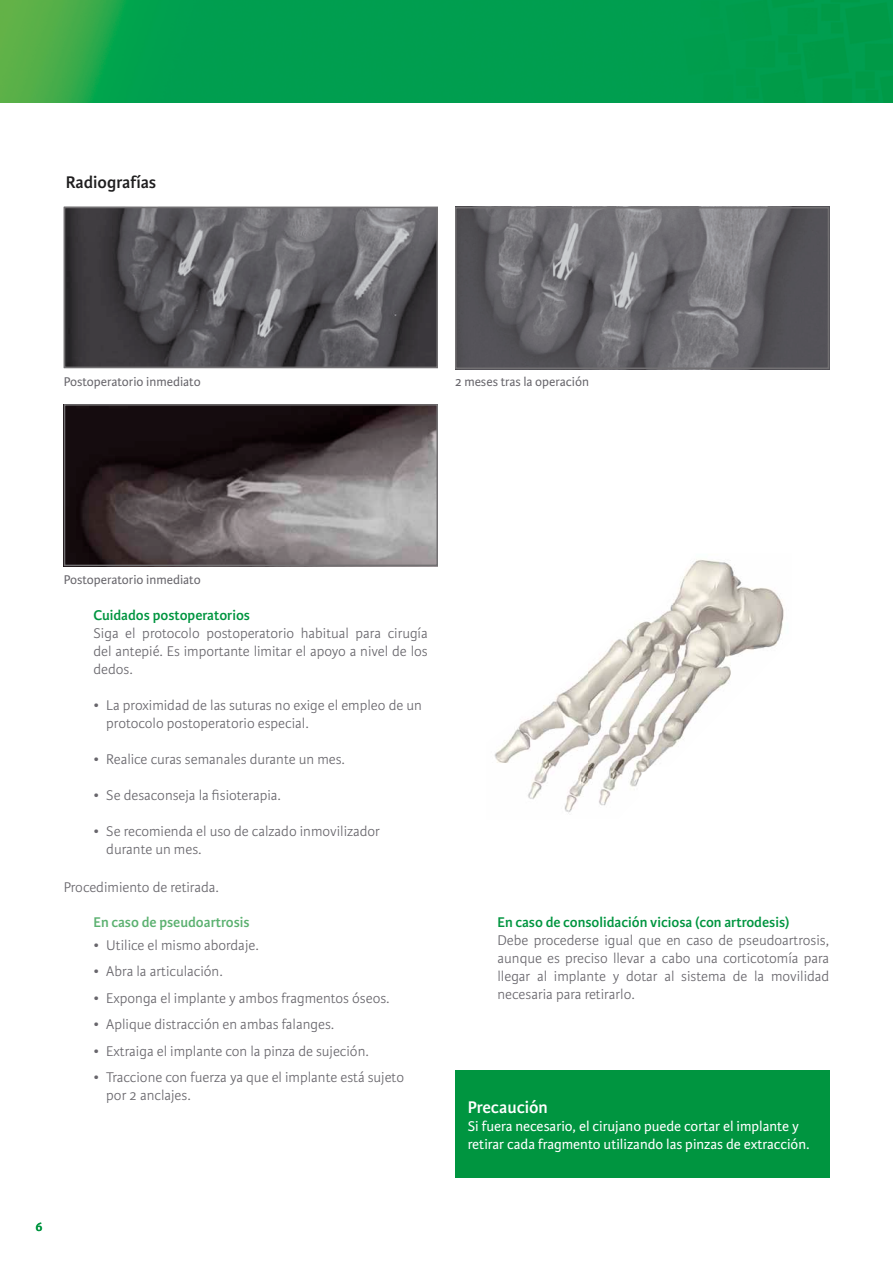
<style>
.page{position:relative;width:893px;height:1263px;background:#fff}
.page>*{position:absolute;margin:0;border:0;box-sizing:border-box;transform-origin:0 0}
.t1{font:600 18px "Karmina Sans Basic";color:#1f1e1f}
.t2{font:600 18px "Karmina Sans Basic";color:#fff}
.t3{font:300 15px/18px "Karmina Sans Basic";color:#68666c}
.t4{font:15px/18px "Karmina Sans Basic";color:#fff}
.t5{font:600 15px "Karmina Sans Basic";color:#009540}
.t6{font:600 15px "Karmina Sans Basic";color:#5cb171}
.t7{font:13.5px "Karmina Sans Basic";color:#68666c}
.t8{font:600 13.5px "Karmina Sans Basic";color:#009540}
</style>
<div class="page">
<img style="left:0;top:0;width:893px;height:102px">
<svg style="left:64px;top:404px;width:374px;height:162px;background:#564e50"></svg>
<svg style="left:64px;top:207px;width:374px;height:161px;background:#58575b"></svg>
<svg style="left:455px;top:207px;width:374px;height:162px;background:#69686d"></svg>
<img style="left:639px;top:559px;width:145px;height:154px">
<img style="left:588px;top:624px;width:51px;height:182px">
<img style="left:494px;top:673px;width:94px;height:140px">
<img style="left:639px;top:713px;width:57px;height:53px">
<img style="left:639px;top:766px;width:11px;height:12px">
<div style="left:455px;top:1070px;width:374px;height:108px;background:#009540"></div>
<p class="t1" style="left:66px;top:172px;width:92px">Radiografías</p>
<p class="t7" style="left:64px;top:374px;width:138px">Postoperatorio inmediato</p>
<p class="t7" style="left:455px;top:374px;width:135px">2 meses tras la operación</p>
<p class="t7" style="left:64px;top:572px;width:138px">Postoperatorio inmediato</p>
<p class="t5" style="left:94px;top:607px;width:158px">Cuidados postoperatorios</p>
<p class="t3" style="left:94px;top:624px;width:336px;text-align:justify">Siga el protocolo postoperatorio habitual para cirugía del antepié. Es importante limitar el apoyo a nivel de los dedos.</p>
<p class="t3" style="left:106px;top:696px;width:317px;text-indent:-13px">• La proximidad de las suturas no exige el empleo de un protocolo postoperatorio especial.</p>
<p class="t3" style="left:94px;top:750px;width:253px">• Realice curas semanales durante un mes.</p>
<p class="t3" style="left:94px;top:786px;width:189px">• Se desaconseja la fisioterapia.</p>
<p class="t3" style="left:106px;top:822px;width:275px;text-indent:-13px">• Se recomienda el uso de calzado inmovilizador durante un mes.</p>
<p class="t3" style="left:64px;top:879px;width:157px">Procedimiento de retirada.</p>
<p class="t6" style="left:94px;top:914px;width:158px">En caso de pseudoartrosis</p>
<p class="t3" style="left:94px;top:936px;width:166px">• Utilice el mismo abordaje.</p>
<p class="t3" style="left:94px;top:963px;width:130px">• Abra la articulación.</p>
<p class="t3" style="left:94px;top:989px;width:297px">• Exponga el implante y ambos fragmentos óseos.</p>
<p class="t3" style="left:94px;top:1016px;width:242px">• Aplique distracción en ambas falanges.</p>
<p class="t3" style="left:94px;top:1042px;width:276px">• Extraiga el implante con la pinza de sujeción.</p>
<p class="t3" style="left:106px;top:1069px;width:299px;text-indent:-13px">• Traccione con fuerza ya que el implante está sujeto por 2 anclajes.</p>
<p class="t8" style="left:35px;top:1218px;width:9px">6</p>
<p class="t5" style="left:497px;top:914px;width:293px">En caso de consolidación viciosa (con artrodesis)</p>
<p class="t3" style="left:497px;top:932px;width:333px;text-align:justify">Debe procederse igual que en caso de pseudoartrosis, aunque es preciso llevar a cabo una corticotomía para llegar al implante y dotar al sistema de la movilidad necesaria para retirarlo.</p>
<p class="t2" style="left:468px;top:1097px;width:82px">Precaución</p>
<p class="t4" style="left:468px;top:1117px;width:343px">Si fuera necesario, el cirujano puede cortar el implante y retirar cada fragmento utilizando las pinzas de extracción.</p>
</div>
